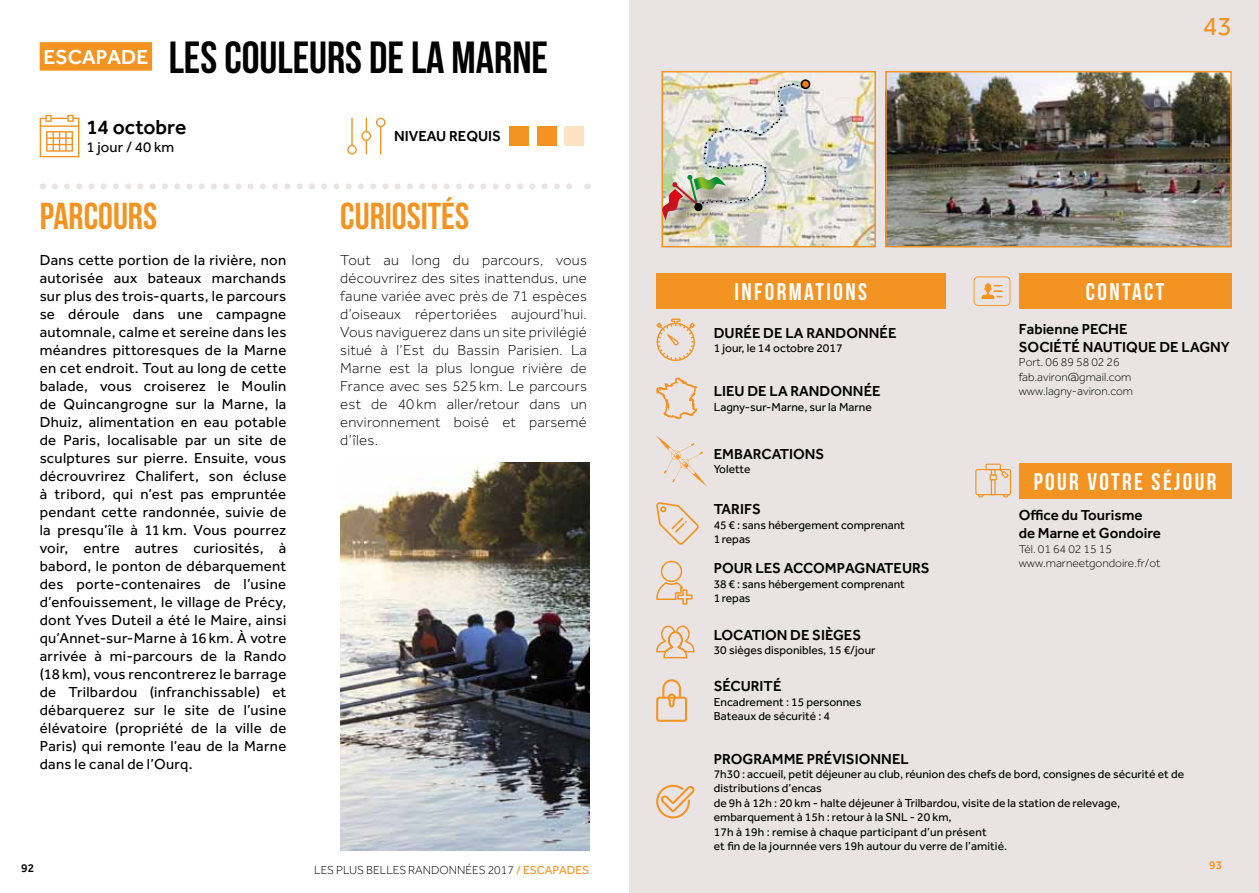
<style>
.page{position:relative;width:1259px;height:893px;background:#fff}
.page>*{position:absolute;margin:0;border:0;box-sizing:border-box;transform-origin:0 0}
.t1{font:45px "Bebas Neue";color:#000}
.t2{font:37.5px "Bebas Neue";color:#f39322}
.t3{font:27px "Effra";color:#f39322}
.t4{font:24px "Bebas Neue";letter-spacing:.1em;color:#fff}
.t5{font:500 21px "Effra";color:#000}
.t6{font:500 21px "Effra";color:#fff}
.t7{font:15px/18px "Effra";letter-spacing:.02em;color:#000;text-align:justify}
.t8{font:300 15px/18px "Effra";letter-spacing:.015em;color:#000;text-align:justify}
.t9{font:500 15px/18px "Effra";color:#000}
.t10{font:500 15px "Effra";letter-spacing:-.02em;color:#000}
.t11{font:500 15px "Effra";letter-spacing:.08em;color:#000}
.t12{font:12px/14.4px "Effra";color:#000}
.t13{font:300 12px/14.4px "Effra";color:#000}
.t14{font:500 12px "Effra";color:#000}
.t15{font:500 12px "Effra";color:#f39322}
.s1{font-weight:400;color:#f39322}
</style>
<div class="page">
<svg style="left:55px;top:183px;width:517px;height:6px"></svg>
<div style="left:40px;top:42px;width:112px;height:29px;background:#f39322"></div>
<div style="left:629px;top:0;width:630px;height:893px;background:#e9e4e3"></div>
<div style="left:656px;top:274px;width:289px;height:35px;background:#f39322"></div>
<svg style="left:973px;top:276px;width:38px;height:30px"></svg>
<svg style="left:975px;top:464px;width:36px;height:34px"></svg>
<div style="left:1018px;top:463px;width:213px;height:35px;background:#f39322"></div>
<svg style="left:656px;top:625px;width:39px;height:34px"></svg>
<svg style="left:656px;top:679px;width:31px;height:43px"></svg>
<svg style="left:656px;top:785px;width:39px;height:33px"></svg>
<img style="left:340px;top:463px;width:250px;height:387px">
<div style="left:1018px;top:274px;width:213px;height:35px;background:#f39322"></div>
<svg style="left:656px;top:560px;width:37px;height:45px"></svg>
<svg style="left:656px;top:502px;width:43px;height:43px"></svg>
<svg style="left:656px;top:377px;width:41px;height:43px"></svg>
<svg style="left:656px;top:436px;width:51px;height:50px"></svg>
<svg style="left:656px;top:318px;width:39px;height:43px"></svg>
<svg style="left:347px;top:118px;width:38px;height:37px"></svg>
<div style="left:509px;top:126px;width:20px;height:20px;background:#f39322"></div>
<div style="left:536px;top:126px;width:20px;height:20px;background:#f39322"></div>
<div style="left:564px;top:126px;width:20px;height:20px;background:#fde1c1"></div>
<svg style="left:40px;top:115px;width:39px;height:42px"></svg>
<img style="left:664px;top:74px;width:209px;height:170px">
<div style="left:661px;top:71px;width:215px;height:176px;border:2px solid #f39322"></div>
<div style="left:690px;top:178px;width:53px;height:47px;background:#000;opacity:.35"></div>
<div style="left:665px;top:185px;width:51px;height:53px;background:#000;opacity:.35"></div>
<div style="left:801px;top:80px;width:8px;height:8px;background:#ef7d17;border-radius:50%"></div>
<div style="left:800px;top:79px;width:10px;height:10px;border:2px solid #000;border-radius:50%"></div>
<img style="left:662px;top:83px;width:141px;height:138px">
<img style="left:888px;top:74px;width:340px;height:170px">
<div style="left:885px;top:71px;width:346px;height:176px;border:2px solid #f39322"></div>
<h3 class="t6" style="left:43px;top:44px;width:14px">ESCAPADE</h3>
<h1 class="t1" style="left:169px;top:32px;width:142px">LES COULEURS</h1>
<h1 class="t1" style="left:369px;top:32px;width:103px">DE LA MARNE</h1>
<h3 class="t5" style="left:86px;top:115px;width:101px">14 OCTOBRE</h3>
<p class="t7" style="left:86px;top:138px;width:89px">1 jour / 40 km</p>
<h2 class="t2" style="left:40px;top:196px;width:74px">PARCOURS</h2>
<p class="t7" style="left:40px;top:251px;width:248px">Dans cette portion de la rivière, non autorisée aux bateaux marchands sur plus des trois-quarts, le parcours se déroule dans une campagne automnale, calme et sereine dans les méandres pittoresques de la Marne en cet endroit. Tout au long de cette balade, vous croiserez le Moulin de Quincangrogne sur la Marne, la Dhuiz, alimentation en eau potable de Paris, localisable par un site de sculptures sur pierre. Ensuite, vous décrouvrirez Chalifert, son écluse à tribord, qui n’est pas empruntée pendant cette randonnée, suivie de la presqu’île à 11 km. Vous pourrez voir, entre autres curiosités, à babord, le ponton de débarquement des porte-contenaires de l’usine d’enfouissement, le village de Précy, dont Yves Duteil a été le Maire, ainsi qu’Annet-sur-Marne à 16 km. À votre arrivée à mi-parcours de la Rando (18 km), vous rencontrerez le barrage de Trilbardou (infranchissable) et débarquerez sur le site de l’usine élévatoire (propriété de la ville de Paris) qui remonte l’eau de la Marne dans le canal de l’Ourq.</p>
<p class="t9" style="left:394px;top:127px;width:108px">NIVEAU REQUIS</p>
<h2 class="t2" style="left:340px;top:196px;width:130px">CURIOSITÉS</h2>
<p class="t8" style="left:340px;top:251px;width:248px">Tout au long du parcours, vous découvrirez des sites inattendus, une faune variée avec près de 71 espèces d’oiseaux répertoriées aujourd’hui.<br>Vous naviguerez dans un site privilégié situé à l’Est du Bassin Parisien. La Marne est la plus longue rivière de France avec ses 525 km. Le parcours est de 40 km aller/retour dans un environnement boisé et parsemé d’îles.</p>
<p class="t14" style="left:21px;top:860px;width:15px">92</p>
<p class="t13" style="left:314px;top:863px;width:276px">Les plus belles randonnées 2017 <span class="s1">/ ESCAPADES</span></p>
<h3 class="t3" style="left:1202px;top:10px;width:31px">43</h3>
<h3 class="t4" style="left:734px;top:279px;width:134px">INFORMATIONS</h3>
<p class="t9" style="left:714px;top:323px;width:21px">DURÉ</p>
<p class="t11" style="left:752px;top:324px;width:106px">E DE LA RANDONNÉ</p>
<p class="t9" style="left:888px;top:323px;width:10px">E</p>
<p class="t12" style="left:714px;top:341px;width:130px">1 jour, le 14 octobre 2017</p>
<p class="t9" style="left:714px;top:382px;width:128px">LIEU DE LA RANDONNÉ</p>
<p class="t9" style="left:872px;top:382px;width:10px">E</p>
<p class="t12" style="left:714px;top:399px;width:159px">Lagny-sur-Marne, sur la Marne</p>
<p class="t9" style="left:714px;top:445px;width:11px">EMB</p>
<p class="t9" style="left:743px;top:445px;width:83px">ARCATIONS</p>
<p class="t12" style="left:714px;top:462px;width:38px">Yolette</p>
<p class="t9" style="left:714px;top:500px;width:49px">TARIFS</p>
<p class="t12" style="left:714px;top:517px;width:193px">45€ : sans hébergement comprenant<br>1repas</p>
<p class="t9" style="left:714px;top:559px;width:11px">POUR</p>
<p class="t10" style="left:755px;top:559px;width:176px">L ES ACCOM PAGNATEURS</p>
<p class="t12" style="left:714px;top:576px;width:193px">38€ : sans hébergement comprenant<br>1repas</p>
<h3 class="t4" style="left:1085px;top:279px;width:80px">CONTACT</h3>
<p class="t9" style="left:1018px;top:320px;width:192px">FABIENNE PECHE<br>SOCIÉTÉ NAUTIQUE DE LAGNY</p>
<p class="t13" style="left:1018px;top:355px;width:116px">Port. 06 89 58 02 26 fab.aviron@gmail.com www.lagny-aviron.com</p>
<h3 class="t4" style="left:1034px;top:468px;width:184px">POUR VOTRE SÉJOUR</h3>
<p class="t9" style="left:1018px;top:506px;width:144px">OFFICE DU TOURISME<br>DE MARNE ET GONDOIRE</p>
<p class="t13" style="left:1018px;top:542px;width:143px">Tél. 01 64 02 15 15 www.marneetgondoire.fr/ot</p>
<p class="t9" style="left:714px;top:626px;width:149px">LOCATION DE SIÈG ES</p>
<p class="t12" style="left:714px;top:643px;width:163px">30 sièges disponibles, 15 €/jour</p>
<p class="t9" style="left:714px;top:677px;width:68px">SÉCURITÉ</p>
<p class="t12" style="left:714px;top:694px;width:149px">Encadrement : 15 personnes<br>Bateaux de sécurité : 4</p>
<p class="t9" style="left:714px;top:749px;width:11px">PROGR</p>
<p class="t9" style="left:762px;top:749px;width:109px">AMME PRÉVISIONN</p>
<p class="t9" style="left:892px;top:749px;width:14px">EL</p>
<p class="t12" style="left:714px;top:767px;width:472px">7h30 : accueil, petit déjeuner au club, réunion des chefs de bord, consignes de sécurité et de distributions d’encas<br>de 9h à 12h : 20 km - halte déjeuner à Trilbardou, visite de la station de relevage, embarquement à 15h : retour à la SNL - 20 km,<br>17h à 19h : remise à chaque participant d’un présent<br>et fin de la journnée vers 19h autour du verre de l’amitié.</p>
<p class="t15" style="left:1209px;top:858px;width:15px">93</p>
</div>
